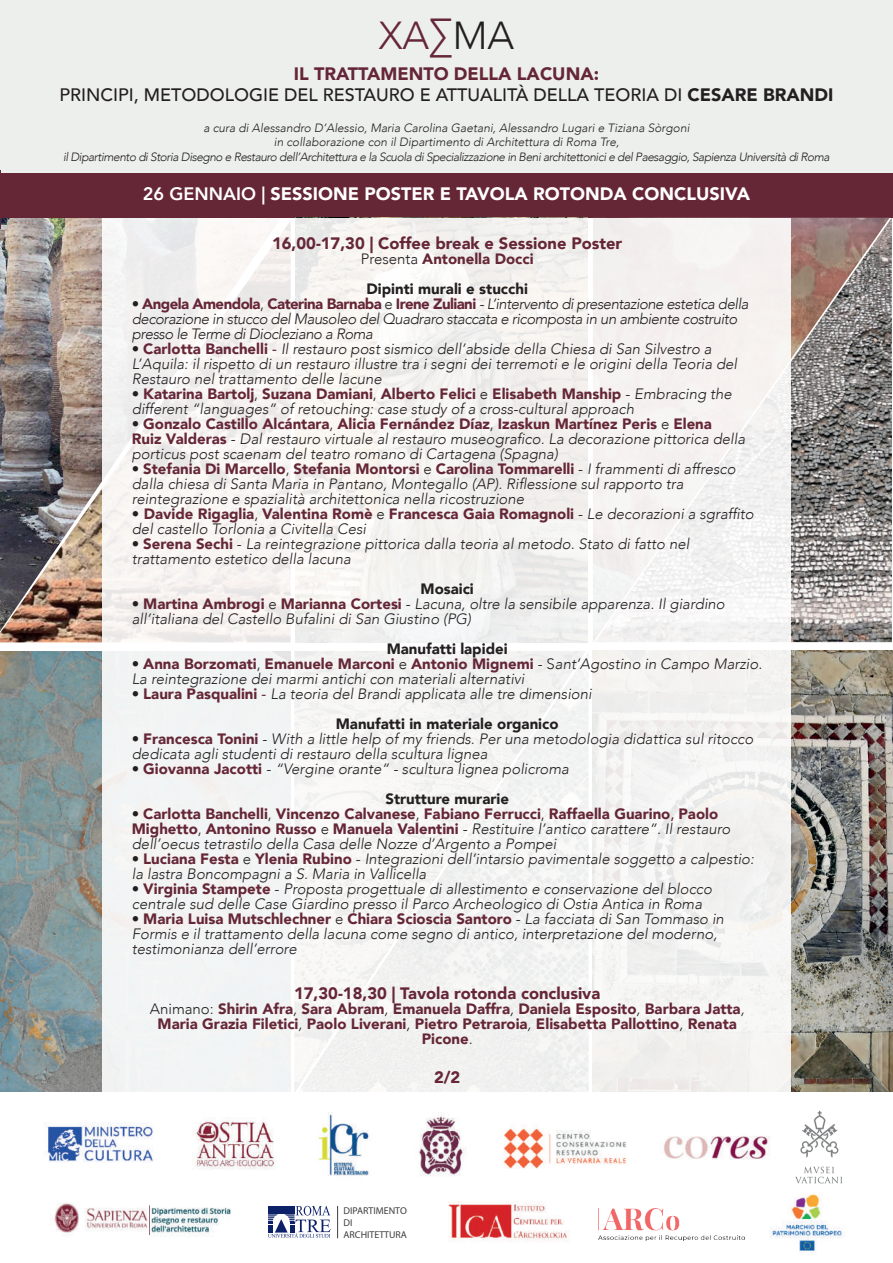
<style>
.page{position:relative;width:893px;height:1263px;background:#fff}
.page>*{position:absolute;margin:0;border:0;box-sizing:border-box;transform-origin:0 0}
.t1{font:300 39px "Avenir";color:#652636}
.t2{font:500 18px/21.6px "Avenir";color:#231f20;text-align:center}
.t3{font:900 18px "Avenir";color:#fff}
.t4{font:900 16.5px "Avenir";color:#652636}
.t5{font:italic 300 15px/15px "Avenir";color:#231f20}
.t6{font:900 15px/15px "Avenir";color:#652636}
.t7{font:italic 300 15px/15px "Avenir";letter-spacing:-.03em;color:#231f20}
.t8{font:900 15px/30px "Avenir";color:#231f20;text-align:center}
.t9{font:italic 300 12px/14.4px "Avenir";letter-spacing:-.04em;color:#231f20;text-align:center}
.t10{font:300 9.9px/11.9px "Helvetica Neue";color:#3e3e3f}
.s1{color:#231f20}
.s2{font-weight:900;color:#652636}
.s3{font-weight:900}
.s4{font-weight:800}
.s5{font-weight:300}
.s6{color:#652636}
.s7{font-style:normal}
.s8{font-weight:900;font-style:normal;color:#652636}
.s9{font-weight:500;font-style:normal;color:#652636}
.s10{font-weight:900;font-style:normal}
.s11{font-weight:300;color:#231f20}
.s12{font-weight:500}
.s13{font-weight:300;font-style:italic;color:#231f20}
</style>
<div class="page">
<div style="left:0;top:0;width:893px;height:217px;background:#edefed"></div>
<div style="left:0;top:173px;width:893px;height:45px;background:#652636"></div>
<img style="left:0;top:222px;width:102px;height:420px">
<img style="left:791px;top:218px;width:101px;height:424px">
<img style="left:791px;top:651px;width:102px;height:441px">
<img style="left:0;top:651px;width:102px;height:441px">
<div style="left:102px;top:218px;width:689px;height:879px;background:#f4f3f2"></div>
<div style="left:0;top:1092px;width:893px;height:171px;background:#fff"></div>
<img style="left:448px;top:1201px;width:119px;height:41px">
<img style="left:418px;top:1115px;width:49px;height:61px">
<img style="left:664px;top:1136px;width:106px;height:24px">
<img style="left:770px;top:1194px;width:76px;height:60px">
<img style="left:195px;top:1118px;width:79px;height:52px">
<hr style="left:337px;top:1206px;width:1px;height:32px;background:#3e3e3f">
<svg style="left:268px;top:1206px;width:63px;height:31px"></svg>
<img style="left:503px;top:1126px;width:123px;height:43px">
<img style="left:599px;top:1208px;width:145px;height:33px">
<img style="left:45px;top:1122px;width:108px;height:41px">
<img style="left:54px;top:1203px;width:94px;height:30px">
<img style="left:152px;top:1207px;width:78px;height:30px">
<img style="left:318px;top:1112px;width:51px;height:64px">
<img style="left:795px;top:1110px;width:47px;height:74px">
<hr style="left:149px;top:1205px;width:1px;height:30px;background:#996c76">
<hr style="left:0;top:171px;width:1px;height:58px;background:#652636">
<h1 class="t1" style="left:379px;top:10px;width:137px">XA∑<span class="s1">MA</span></h1>
<p class="t2" style="left:59px;top:63px;width:776px"><span class="s2">IL TRATTAMENTO DELLA LACUNA:<br></span>PRINCIPI, METODOLOGIE DEL RESTAURO E ATTUALITÀ DELLA TEORIA DI <span class="s3">CESARE BRANDI</span></p>
<p class="t9" style="left:63px;top:121px;width:768px">a cura di Alessandro D’Alessio, Maria Carolina Gaetani, Alessandro Lugari e Tiziana Sòrgoni<br>in collaborazione con il Dipartimento di Architettura di Roma Tre,<br>il Dipartimento di Storia Disegno e Restauro dell’Architettura e la Scuola di Specializzazione in Beni architettonici e del Paesaggio, Sapienza Università di Roma</p>
<p class="t3" style="left:143px;top:182px;width:609px"><span class="s4">26 GENNAIO |</span> SESSIONE POSTER E TAVOLA ROTONDA CONCLUSIVA</p>
<p class="t4" style="left:272px;top:233px;width:352px">16,00-17,30 | Coffee break e Sessione Poster</p>
<p class="t8" style="left:361px;top:244px;width:174px"><span class="s5">Presenta</span> <span class="s6">Antonella Docci<br></span>Dipinti murali e stucchi</p>
<p class="t7" style="left:132px;top:297px;width:618px"><span class="s7">•</span> <span class="s8">Angela Amendola</span><span class="s7">,</span> <span class="s8">Caterina Barnaba</span> <span class="s7">e</span> <span class="s8">Irene Zuliani</span> - L’intervento di presentazione estetica della decorazione in stucco del Mausoleo del Quadraro staccata e ricomposta in un ambiente costruito presso le Terme di Diocleziano a Roma</p>
<p class="t5" style="left:132px;top:342px;width:607px"><span class="s7">•</span> <span class="s8">Carlotta Banchelli</span> <span class="s9">-</span> Il restauro post sismico dell’abside della Chiesa di San Silvestro a<br>L’Aquila: il rispetto di un restauro illustre tra i segni dei terremoti e le origini della Teoria del<br>Restauro nel trattamento delle lacune</p>
<p class="t5" style="left:132px;top:387px;width:601px"><span class="s7">•</span> <span class="s8">Katarina Bartolj</span><span class="s7">,</span> <span class="s8">Suzana Damiani</span><span class="s7">,</span> <span class="s8">Alberto Felici</span> <span class="s7">e</span> <span class="s8">Elisabeth Manship</span> <span class="s7">-</span> Embracing the different “languages” of retouching: case study of a cross-cultural approach</p>
<p class="t5" style="left:132px;top:417px;width:615px"><span class="s7">•</span> <span class="s8">Gonzalo Castillo Alcántara</span><span class="s7">,</span> <span class="s8">Alicia Fernández Díaz</span><span class="s7">,</span> <span class="s8">Izaskun Martínez Peris</span> <span class="s7">e</span> <span class="s8">Elena<br>Ruiz Valderas</span> <span class="s7">-</span> Dal restauro virtuale al restauro museografico. La decorazione pittorica della porticus post scaenam del teatro romano di Cartagena (Spagna)</p>
<p class="t5" style="left:132px;top:462px;width:605px"><span class="s7">•</span> <span class="s8">Stefania Di Marcello</span><span class="s7">,</span> <span class="s8">Stefania Montorsi</span> <span class="s7">e</span> <span class="s8">Carolina Tommarelli</span> <span class="s7">-</span> I frammenti di affresco dalla chiesa di Santa Maria in Pantano, Montegallo (AP). Riflessione sul rapporto tra reintegrazione e spazialità architettonica nella ricostruzione</p>
<p class="t5" style="left:132px;top:507px;width:623px"><span class="s7">•</span> <span class="s8">Davide Rigaglia</span><span class="s7">,</span> <span class="s8">Valentina Romè</span> <span class="s7">e</span> <span class="s8">Francesca Gaia Romagnoli</span> <span class="s7">-</span> Le decorazioni a sgraffito del castello Torlonia a Civitella Cesi</p>
<p class="t5" style="left:132px;top:537px;width:559px"><span class="s7">•</span> <span class="s8">Serena Sechi</span> <span class="s7">-</span> La reintegrazione pittorica dalla teoria al metodo. Stato di fatto nel trattamento estetico della lacuna</p>
<p class="t8" style="left:421px;top:574px;width:55px">Mosaici</p>
<p class="t5" style="left:132px;top:597px;width:594px"><span class="s7">•</span> <span class="s8">Martina Ambrogi</span> <span class="s7">e</span> <span class="s8">Marianna Cortesi</span> <span class="s7">-</span> Lacuna, oltre la sensibile apparenza. Il giardino all’italiana del Castello Bufalini di San Giustino (PG)</p>
<p class="t8" style="left:387px;top:634px;width:122px">Manufatti lapidei</p>
<p class="t5" style="left:132px;top:657px;width:632px"><span class="s7">•</span> <span class="s8">Anna Borzomati</span><span class="s7">,</span> <span class="s8">Emanuele Marconi</span> <span class="s7">e</span> <span class="s8">Antonio Mignemi</span> <span class="s7">- S</span>ant’Agostino in Campo Marzio.<br>La reintegrazione dei marmi antichi con materiali alternativi</p>
<p class="t5" style="left:336px;top:679px;width:257px;line-height:30px;text-indent:-204px"><span class="s7">•</span> <span class="s8">Laura Pasqualini</span> <span class="s9">-</span> La teoria del Brandi applicata alle tre dimensioni<br><span class="s10">Manufatti in materiale organico</span></p>
<p class="t5" style="left:132px;top:732px;width:623px"><span class="s7">•</span> <span class="s8">Francesca Tonini</span> <span class="s7">-</span> With a little help of my friends. Per una metodologia didattica sul ritocco dedicata agli studenti di restauro della scultura lignea</p>
<p class="t5" style="left:385px;top:754px;width:185px;line-height:30px;text-indent:-254px"><span class="s7">•</span> <span class="s8">Giovanna Jacotti</span> <span class="s7">-</span> “Vergine orante” - scultura lignea policroma<br><span class="s10">Strutture murarie</span></p>
<p class="t6" style="left:132px;top:807px;width:600px"><span class="s11">•</span> Carlotta Banchelli<span class="s11">,</span> Vincenzo Calvanese<span class="s11">,</span> Fabiano Ferrucci<span class="s11">,</span> Raffaella Guarino<span class="s12">,</span> Paolo<br>Mighetto<span class="s11">,</span> Antonino Russo <span class="s11">e</span> Manuela Valentini <span class="s11">-</span> <span class="s13">Restituire l’antico carattere”. Il restauro dell’oecus tetrastilo della Casa delle Nozze d’Argento a Pompei</span></p>
<p class="t5" style="left:132px;top:852px;width:624px"><span class="s7">•</span> <span class="s8">Luciana Festa</span> <span class="s7">e</span> <span class="s8">Ylenia Rubino</span> <span class="s7">-</span> Integrazioni dell’intarsio pavimentale soggetto a calpestio: la lastra Boncompagni a S. Maria in Vallicella</p>
<p class="t5" style="left:132px;top:882px;width:582px"><span class="s7">•</span> <span class="s8">Virginia Stampete</span> <span class="s7">-</span> Proposta progettuale di allestimento e conservazione del blocco centrale sud delle Case Giardino presso il Parco Archeologico di Ostia Antica in Roma</p>
<p class="t5" style="left:132px;top:912px;width:594px"><span class="s7">•</span> <span class="s8">Maria Luisa Mutschlechner</span> <span class="s7">e</span> <span class="s8">Chiara Scioscia Santoro</span> <span class="s7">-</span> La facciata di San Tommaso in<br>Formis e il trattamento della lacuna come segno di antico, interpretazione del moderno, testimonianza dell’errore</p>
<p class="t4" style="left:294px;top:983px;width:308px">17,30-18,30 | Tavola rotonda conclusiva</p>
<p class="t6" style="left:150px;top:1002px;width:596px;text-align:center"><span class="s11">Animano:</span> Shirin Afra<span class="s13">,</span> Sara Abram<span class="s13">,</span> Emanuela Daffra<span class="s13">,</span> Daniela Esposito<span class="s13">,</span> Barbara Jatta<span class="s13">,<br></span>Maria Grazia Filetici<span class="s13">,</span> Paolo Liverani<span class="s13">,</span> Pietro Petraroia<span class="s13">,</span> Elisabetta Pallottino<span class="s13">,</span> Renata<br>Picone<span class="s13">.</span></p>
<p class="t4" style="left:434px;top:1067px;width:28px">2/2</p>
<p class="t10" style="left:344px;top:1204px;width:65px">DIPARTIMENTO<br>DI<br>ARCHITETTURA</p>
</div>
